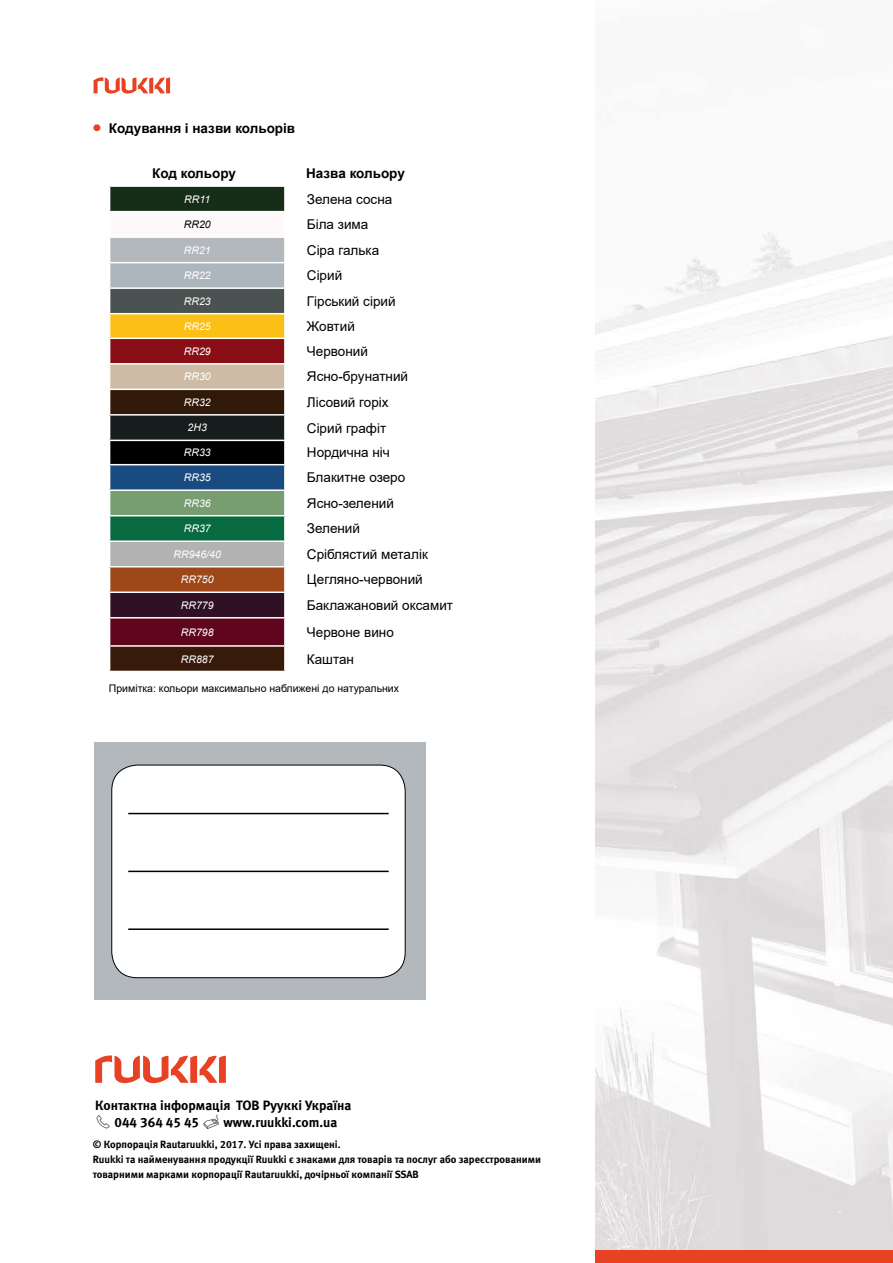
<style>
.page{position:relative;width:893px;height:1263px;background:#fff}
.page>*{position:absolute;margin:0;border:0;box-sizing:border-box;transform-origin:0 0}
.t1{font:13.5px "Arial";color:#000}
.t2{font:13.5px/16.5px "Meta Bold LFC";color:#000}
.t3{font:700 13.5px "Arial";color:#000}
.t4{font:10.5px/15px "Meta Bold LFC";color:#000}
.t5{font:italic 10.5px "Arial";color:#fff}
.t6{font:10.5px "Arial";color:#000}
.t7{font:italic 10.5px "Arial";color:#000}
.s1{font-size:24px;color:#e84124}
.s2{font-family:"FF Dingbests";font-size:18px}
</style>
<div class="page">
<svg style="left:94px;top:77px;width:76px;height:17px"></svg>
<div style="left:95px;top:742px;width:331px;height:257px;background:#b3b8bd"></div>
<svg style="left:95px;top:1055px;width:131px;height:28px"></svg>
<div style="left:112px;top:765px;width:293px;height:213px;background:#fff;border-radius:26px"></div>
<div style="left:111px;top:765px;width:295px;height:213px;border:1px solid #000;border-radius:26px"></div>
<hr style="left:128px;top:813px;width:261px;height:1px;background:#000">
<hr style="left:128px;top:871px;width:261px;height:1px;background:#000">
<hr style="left:128px;top:928px;width:261px;height:2px;background:#000">
<img style="left:595px;top:232px;width:298px;height:1018px">
<div style="left:110px;top:439px;width:175px;height:26px;background:#000"></div>
<div style="left:110px;top:465px;width:175px;height:25px;background:#194b80"></div>
<div style="left:110px;top:490px;width:175px;height:26px;background:#779d71"></div>
<div style="left:110px;top:516px;width:175px;height:25px;background:#076a40"></div>
<div style="left:110px;top:541px;width:175px;height:26px;background:#b3b2b2"></div>
<div style="left:110px;top:567px;width:175px;height:25px;background:#9e4718"></div>
<div style="left:110px;top:592px;width:175px;height:26px;background:#2f1024"></div>
<div style="left:110px;top:618px;width:175px;height:28px;background:#5f051e"></div>
<div style="left:110px;top:646px;width:175px;height:25px;background:#381a0a"></div>
<hr style="left:284px;top:465px;width:2px;height:24px;background:#fff">
<hr style="left:109px;top:489px;width:177px;height:2px;background:#fff">
<hr style="left:284px;top:491px;width:2px;height:24px;background:#fff">
<hr style="left:109px;top:515px;width:177px;height:1px;background:#fff">
<hr style="left:284px;top:516px;width:2px;height:24px;background:#fff">
<hr style="left:109px;top:540px;width:177px;height:2px;background:#fff">
<hr style="left:284px;top:542px;width:2px;height:24px;background:#fff">
<hr style="left:109px;top:566px;width:177px;height:1px;background:#fff">
<hr style="left:284px;top:567px;width:2px;height:24px;background:#fff">
<hr style="left:109px;top:591px;width:177px;height:2px;background:#fff">
<hr style="left:284px;top:593px;width:2px;height:24px;background:#fff">
<hr style="left:284px;top:618px;width:2px;height:27px;background:#fff">
<hr style="left:109px;top:617px;width:177px;height:1px;background:#fff">
<hr style="left:109px;top:645px;width:177px;height:2px;background:#fff">
<hr style="left:284px;top:647px;width:2px;height:24px;background:#fff">
<hr style="left:284px;top:440px;width:2px;height:24px;background:#fff">
<hr style="left:109px;top:464px;width:177px;height:1px;background:#fff">
<div style="left:110px;top:186px;width:175px;height:26px;background:#162d18"></div>
<div style="left:110px;top:212px;width:175px;height:25px;background:#fdf9f9"></div>
<div style="left:110px;top:237px;width:175px;height:26px;background:#b3b8bd"></div>
<div style="left:110px;top:263px;width:175px;height:25px;background:#adb6bc"></div>
<div style="left:110px;top:288px;width:175px;height:26px;background:#4b5252"></div>
<div style="left:110px;top:314px;width:175px;height:24px;background:#fbc016"></div>
<div style="left:110px;top:338px;width:175px;height:26px;background:#8a0e16"></div>
<div style="left:110px;top:364px;width:175px;height:25px;background:#cdbba6"></div>
<div style="left:110px;top:389px;width:175px;height:26px;background:#311909"></div>
<div style="left:110px;top:415px;width:175px;height:25px;background:#171c1d"></div>
<hr style="left:109px;top:185px;width:177px;height:2px;background:#fff">
<hr style="left:284px;top:187px;width:2px;height:24px;background:#fff">
<hr style="left:109px;top:211px;width:177px;height:1px;background:#fff">
<hr style="left:284px;top:212px;width:2px;height:24px;background:#fff">
<hr style="left:109px;top:236px;width:177px;height:2px;background:#fff">
<hr style="left:284px;top:238px;width:2px;height:24px;background:#fff">
<hr style="left:109px;top:262px;width:177px;height:1px;background:#fff">
<hr style="left:284px;top:263px;width:2px;height:24px;background:#fff">
<hr style="left:109px;top:287px;width:177px;height:2px;background:#fff">
<hr style="left:284px;top:289px;width:2px;height:24px;background:#fff">
<hr style="left:109px;top:313px;width:177px;height:1px;background:#fff">
<hr style="left:284px;top:314px;width:2px;height:24px;background:#fff">
<hr style="left:109px;top:338px;width:177px;height:1px;background:#fff">
<hr style="left:284px;top:339px;width:2px;height:24px;background:#fff">
<hr style="left:109px;top:363px;width:177px;height:2px;background:#fff">
<hr style="left:284px;top:365px;width:2px;height:24px;background:#fff">
<hr style="left:109px;top:389px;width:177px;height:1px;background:#fff">
<hr style="left:284px;top:390px;width:2px;height:24px;background:#fff">
<hr style="left:109px;top:414px;width:177px;height:2px;background:#fff">
<svg style="left:109px;top:210px;width:1px;height:461px"></svg>
<hr style="left:284px;top:416px;width:2px;height:24px;background:#fff">
<hr style="left:109px;top:440px;width:177px;height:1px;background:#fff">
<div style="left:595px;top:1250px;width:298px;height:13px;background:#e84124"></div>
<p class="t3" style="left:93px;top:119px;width:204px"><span class="s1">•</span> Кодування і назви кольорів</p>
<p class="t3" style="left:152px;top:164px;width:85px">Код кольору</p>
<p class="t3" style="left:306px;top:164px;width:100px">Назва кольору</p>
<p class="t5" style="left:184px;top:192px;width:28px">RR11</p>
<p class="t1" style="left:307px;top:190px;width:87px">Зелена сосна</p>
<p class="t7" style="left:184px;top:218px;width:28px">RR20</p>
<p class="t1" style="left:307px;top:215px;width:63px">Біла зима</p>
<p class="t5" style="left:184px;top:243px;width:28px">RR21</p>
<p class="t1" style="left:307px;top:241px;width:74px">Сіра галька</p>
<p class="t5" style="left:184px;top:269px;width:28px">RR22</p>
<p class="t1" style="left:307px;top:266px;width:37px">Сірий</p>
<p class="t5" style="left:184px;top:294px;width:28px">RR23</p>
<p class="t1" style="left:307px;top:292px;width:90px">Гірський сірий</p>
<p class="t5" style="left:184px;top:319px;width:28px">RR25</p>
<p class="t1" style="left:307px;top:317px;width:49px">Жовтий</p>
<p class="t5" style="left:184px;top:344px;width:28px">RR29</p>
<p class="t1" style="left:307px;top:342px;width:63px">Червоний</p>
<p class="t5" style="left:184px;top:370px;width:28px">RR30</p>
<p class="t1" style="left:307px;top:367px;width:103px">Ясно-брунатний</p>
<p class="t5" style="left:184px;top:395px;width:28px">RR32</p>
<p class="t1" style="left:307px;top:393px;width:83px">Лісовий горіх</p>
<p class="t5" style="left:188px;top:421px;width:21px">2H3</p>
<p class="t1" style="left:307px;top:418px;width:81px">Сірий графіт</p>
<p class="t5" style="left:184px;top:445px;width:28px">RR33</p>
<p class="t1" style="left:307px;top:443px;width:85px">Нордична ніч</p>
<p class="t5" style="left:184px;top:471px;width:28px">RR35</p>
<p class="t1" style="left:307px;top:468px;width:100px">Блакитне озеро</p>
<p class="t5" style="left:184px;top:496px;width:28px">RR36</p>
<p class="t1" style="left:307px;top:494px;width:88px">Ясно-зелений</p>
<p class="t5" style="left:184px;top:522px;width:28px">RR37</p>
<p class="t1" style="left:307px;top:519px;width:55px">Зелений</p>
<p class="t5" style="left:174px;top:547px;width:49px">RR946/40</p>
<p class="t1" style="left:307px;top:545px;width:122px">Сріблястий металік</p>
<p class="t5" style="left:181px;top:573px;width:34px">RR750</p>
<p class="t1" style="left:307px;top:570px;width:117px">Цегляно-червоний</p>
<p class="t5" style="left:181px;top:598px;width:34px">RR779</p>
<p class="t1" style="left:307px;top:596px;width:148px">Баклажановий оксамит</p>
<p class="t5" style="left:181px;top:625px;width:34px">RR798</p>
<p class="t1" style="left:307px;top:623px;width:88px">Червоне вино</p>
<p class="t5" style="left:181px;top:652px;width:34px">RR887</p>
<p class="t1" style="left:307px;top:649px;width:49px">Каштан</p>
<p class="t6" style="left:109px;top:681px;width:292px">Примітка: кольори максимально наближені до натуральних</p>
<p class="t2" style="left:95px;top:1097px;width:258px">Контактна інформація ТОВ Рууккі Україна<br><span class="s2">S</span> 044 364 45 45 <span class="s2">w</span> www.ruukki.com.ua</p>
<p class="t4" style="left:93px;top:1136px;width:450px">© Корпорація Rautaruukki, 2017. Усі права захищені.<br>Ruukki та найменування продукції Ruukki є знаками для товарів та послуг або зареєстрованими товарними марками корпорації Rautaruukki, дочірньої компанії SSAB</p>
</div>
